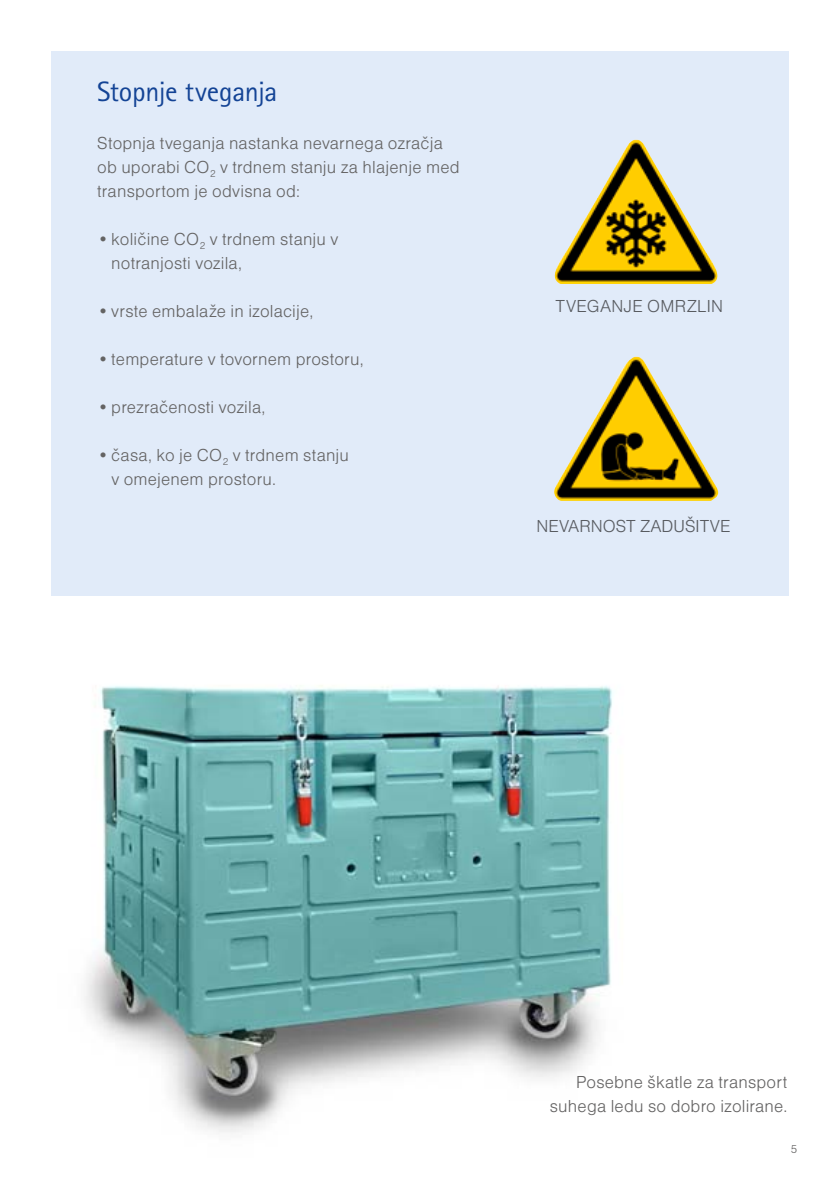
<style>
.page{position:relative;width:840px;height:1191px;background:#fff}
.page>*{position:absolute;margin:0;border:0;box-sizing:border-box;transform-origin:0 0}
.t1{font:28px "Rotis Sans Serif";letter-spacing:-.01em;color:#134395}
.t2{font:18px/24px "Nimbus San DEE Ligh";letter-spacing:.01em;color:#646363}
.t3{font:12px "Nimbus San DEE Ligh";color:#646363}
</style>
<div class="page">
<div style="left:51px;top:51px;width:737px;height:544px;background:#e1ebf9"></div>
<img style="left:554px;top:140px;width:164px;height:144px">
<img style="left:554px;top:357px;width:164px;height:144px">
<img style="left:84px;top:685px;width:529px;height:448px">
<h1 class="t1" style="left:97px;top:75px;width:182px">Stopnje tveganja</h1>
<p class="t2" style="left:97px;top:131px;width:364px">Stopnja tveganja nastanka nevarnega ozračja ob uporabi CO<sub>2</sub> v trdnem stanju za hlajenje med transportom je odvisna od:</p>
<p class="t2" style="left:111px;top:227px;width:228px;text-indent:-14px">•količine CO<sub>2</sub> v trdnem stanju v notranjosti vozila,</p>
<p class="t2" style="left:97px;top:299px;width:217px">•vrste embalaže in izolacije,</p>
<p class="t2" style="left:97px;top:347px;width:268px">•temperature v tovornem prostoru,</p>
<p class="t2" style="left:97px;top:395px;width:170px">•prezračenosti vozila,</p>
<p class="t2" style="left:111px;top:443px;width:239px;text-indent:-14px">•časa, ko je CO<sub>2</sub> v trdnem stanju v omejenem prostoru.</p>
<p class="t2" style="left:555px;top:294px;width:169px">TVEGANJE OMRZLIN</p>
<p class="t2" style="left:536px;top:514px;width:195px">NEVARNOST ZADUŠITVE</p>
<p class="t2" style="left:549px;top:1070px;width:239px;text-align:right">Posebne škatle za transport suhega ledu so dobro izolirane.</p>
<p class="t3" style="left:790px;top:1142px;width:8px">5</p>
</div>
